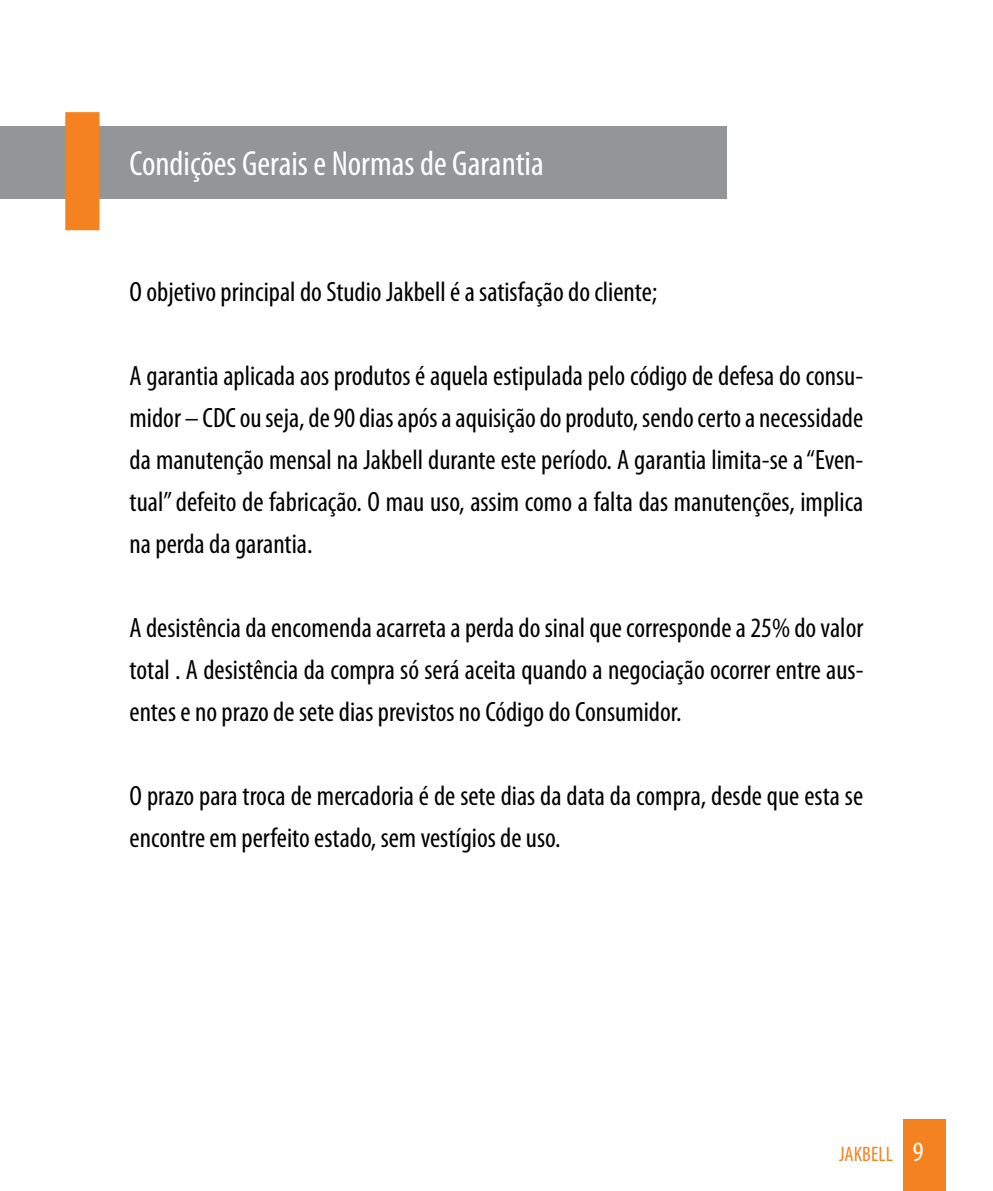
<style>
.page{position:relative;width:993px;height:1191px;background:#fff}
.page>*{position:absolute;margin:0;border:0;box-sizing:border-box;transform-origin:0 0}
.t1{font:condensed 35px "Myriad Pro";color:#fff}
.t2{font:condensed 28px/42px "Myriad Pro";color:#000;text-align:justify}
.t3{font:condensed 21px "Myriad Pro";color:#f58220}
.s1{font-size:28px;color:#fff}
</style>
<div class="page">
<div style="left:903px;top:1119px;width:42px;height:72px;background:#f58220"></div>
<div style="left:0;top:126px;width:726px;height:72px;background:#939598"></div>
<div style="left:65px;top:112px;width:34px;height:118px;background:#f58220;border:4px solid #f58220"></div>
<p class="t1" style="left:129px;top:142px;width:415px">Condições Gerais e Normas de Garantia</p>
<p class="t2" style="left:129px;top:271px;width:529px">O objetivo principal do Studio Jakbell é a satisfação do cliente;</p>
<p class="t2" style="left:129px;top:355px;width:735px">A garantia aplicada aos produtos é aquela estipulada pelo código de defesa do consu&shy;midor – CDC ou seja, de 90 dias após a aquisição do produto, sendo certo a necessidade da manutenção mensal na Jakbell durante este período. A garantia limita-se a “Even&shy;tual” defeito de fabricação. O mau uso, assim como a falta das manutenções, implica na perda da garantia.</p>
<p class="t2" style="left:129px;top:607px;width:735px">A desistência da encomenda acarreta a perda do sinal que corresponde a 25% do valor total . A desistência da compra só será aceita quando a negociação ocorrer entre aus&shy;entes e no prazo de sete dias previstos no Código do Consumidor.</p>
<p class="t2" style="left:129px;top:775px;width:735px">O prazo para troca de mercadoria é de sete dias da data da compra, desde que esta se encontre em perfeito estado, sem vestígios de uso.</p>
<p class="t3" style="left:838px;top:1141px;width:86px">JAKBELL <span class="s1">9</span></p>
</div>
